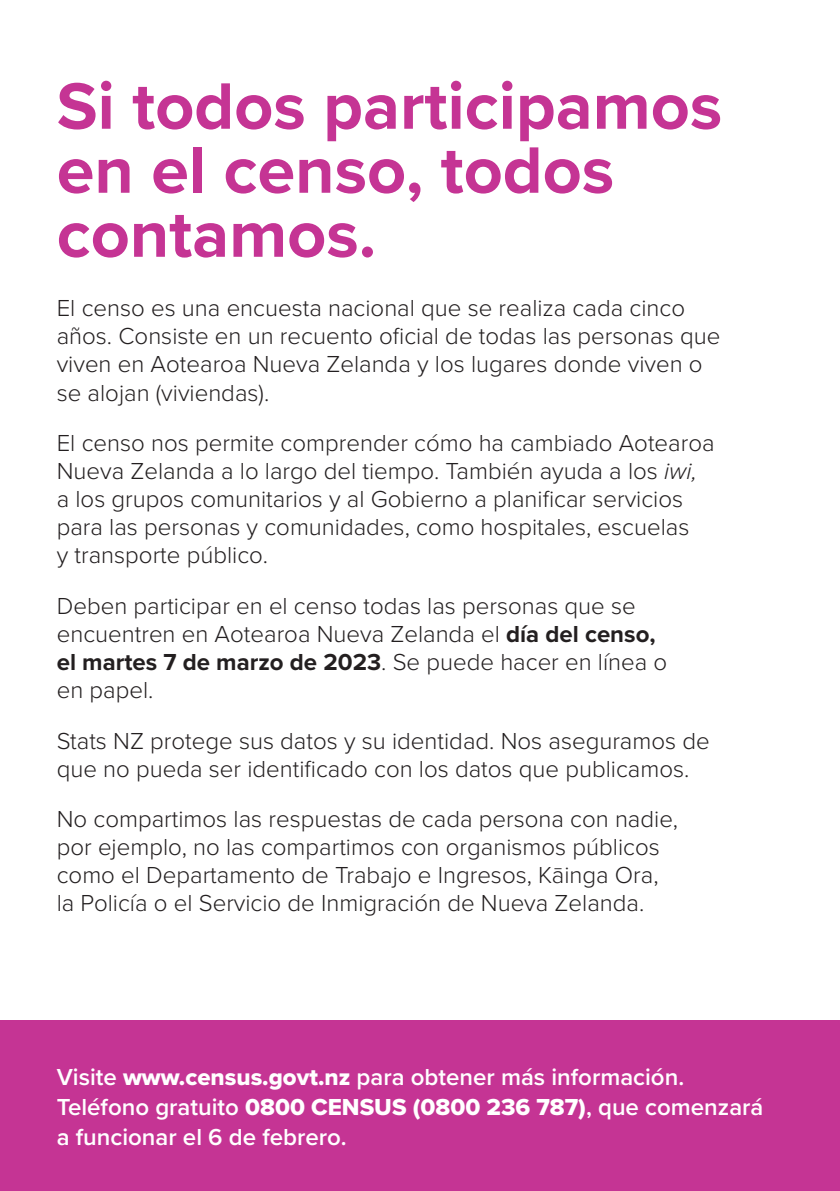
<style>
.page{position:relative;width:840px;height:1191px;background:#fff}
.page>*{position:absolute;margin:0;border:0;box-sizing:border-box;transform-origin:0 0}
.t1{font:700 68px/64px "Proxima Nova";color:#c53494}
.t2{font:300 24px/28px "Proxima Nova";color:#231f20}
.t3{font:600 24px/30px "Proxima Nova";color:#fff}
.s1{font-style:italic}
.s2{font-weight:700}
.s3{font-family:"Proxima Nova Extrabld";font-weight:400}
</style>
<div class="page">
<div style="left:0;top:1020px;width:839px;height:171px;background:#c53494"></div>
<p class="t1" style="left:57px;top:73px;width:666px">Si todos participamos en el censo, todos contamos.</p>
<p class="t2" style="left:57px;top:293px;width:664px">El censo es una encuesta nacional que se realiza cada cinco años. Consiste en un recuento oficial de todas las personas que viven en Aotearoa Nueva Zelanda y los lugares donde viven o se alojan (viviendas).</p>
<p class="t2" style="left:57px;top:428px;width:659px">El censo nos permite comprender cómo ha cambiado Aotearoa Nueva Zelanda a lo largo del tiempo. También ayuda a los <span class="s1">iwi, </span>a los grupos comunitarios y al Gobierno a planificar servicios para las personas y comunidades, como hospitales, escuelas<br>y transporte público.</p>
<p class="t2" style="left:57px;top:590px;width:611px">Deben participar en el censo todas las personas que se encuentren en Aotearoa Nueva Zelanda el <span class="s2">día del censo, el martes 7 de marzo de 2023</span>. Se puede hacer en línea o en papel.</p>
<p class="t2" style="left:57px;top:725px;width:654px">Stats NZ protege sus datos y su identidad. Nos aseguramos de que no pueda ser identificado con los datos que publicamos.</p>
<p class="t2" style="left:57px;top:804px;width:622px">No compartimos las respuestas de cada persona con nadie, por ejemplo, no las compartimos con organismos públicos como el Departamento de Trabajo e Ingresos, Kāinga Ora, la Policía o el Servicio de Inmigración de Nueva Zelanda.</p>
<p class="t3" style="left:57px;top:1061px;width:628px">Visite <span class="s3">www.census.govt.nz</span> para obtener más información.</p>
<p class="t3" style="left:57px;top:1091px;width:707px">Teléfono gratuito <span class="s3">0800 CENSUS (0800 236 787)</span>, que comenzará a funcionar el 6 de febrero.</p>
</div>
